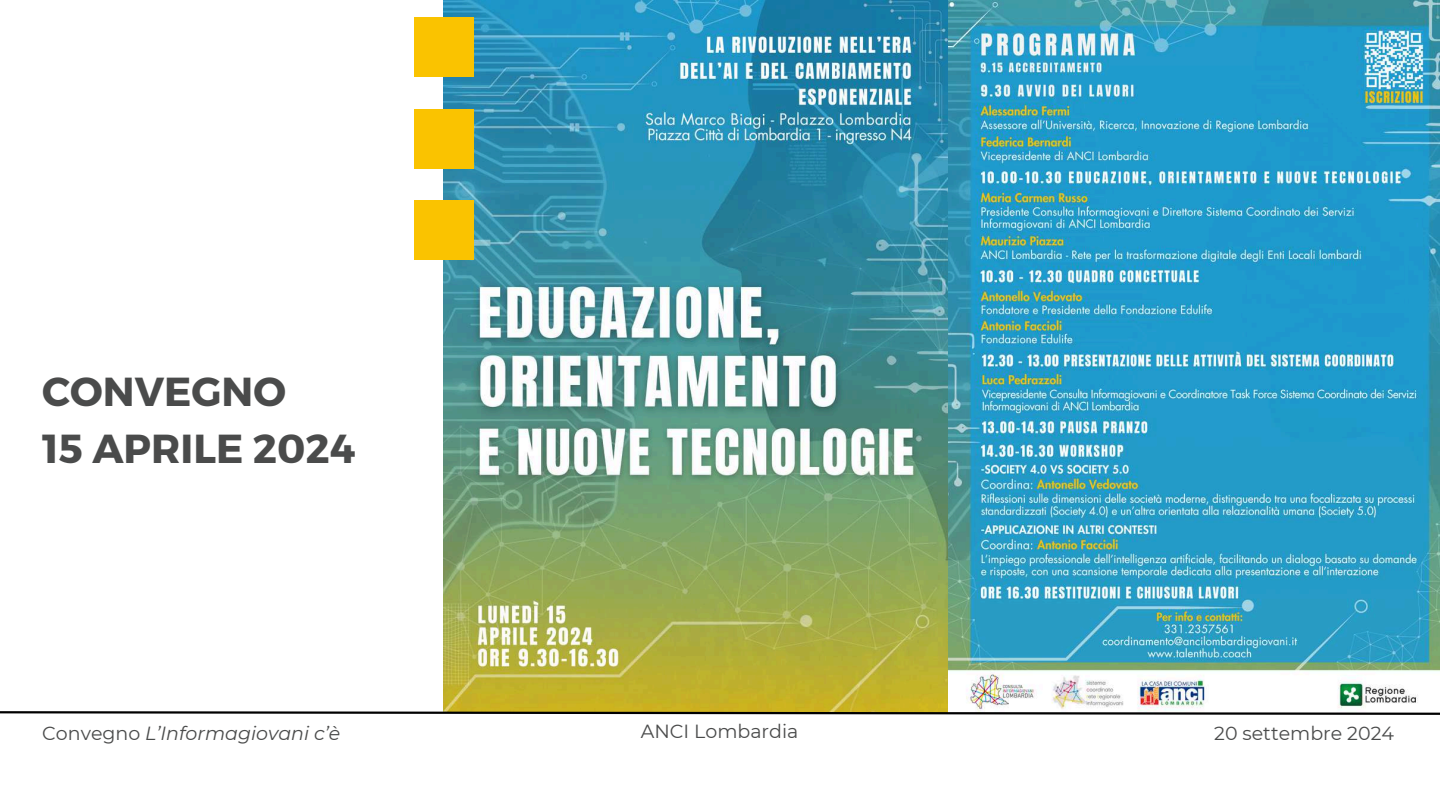
<style>
.page{position:relative;width:1440px;height:810px;background:#fff}
.page>*{position:absolute;margin:0;border:0;box-sizing:border-box;transform-origin:0 0}
.t1{font:700 40.5px/56.2px "Montserrat";color:#4a4b4b}
.t2{font:19px "Montserrat";color:#4a4b4b}
.t3{font:italic 19px "Montserrat";color:#4a4b4b}
.s1{font-style:normal}
</style>
<div class="page">
<img style="left:444px;top:0;width:996px;height:710px">
<div style="left:414px;top:17px;width:59px;height:60px;background:#fac300"></div>
<div style="left:414px;top:109px;width:59px;height:60px;background:#fac300"></div>
<div style="left:414px;top:200px;width:59px;height:60px;background:#fac300"></div>
<svg style="left:0;top:710px;width:1440px;height:5px"></svg>
<h1 class="t1" style="left:42px;top:362px;width:315px">CONVEGNO<br>15 APRILE 2024</h1>
<p class="t3" style="left:42px;top:722px;width:300px"><span class="s1">Convegno</span> L’Informagiovani c’è</p>
<p class="t2" style="left:641px;top:720px;width:159px">ANCI Lombardia</p>
<p class="t2" style="left:1214px;top:722px;width:181px">20 settembre 2024</p>
</div>
